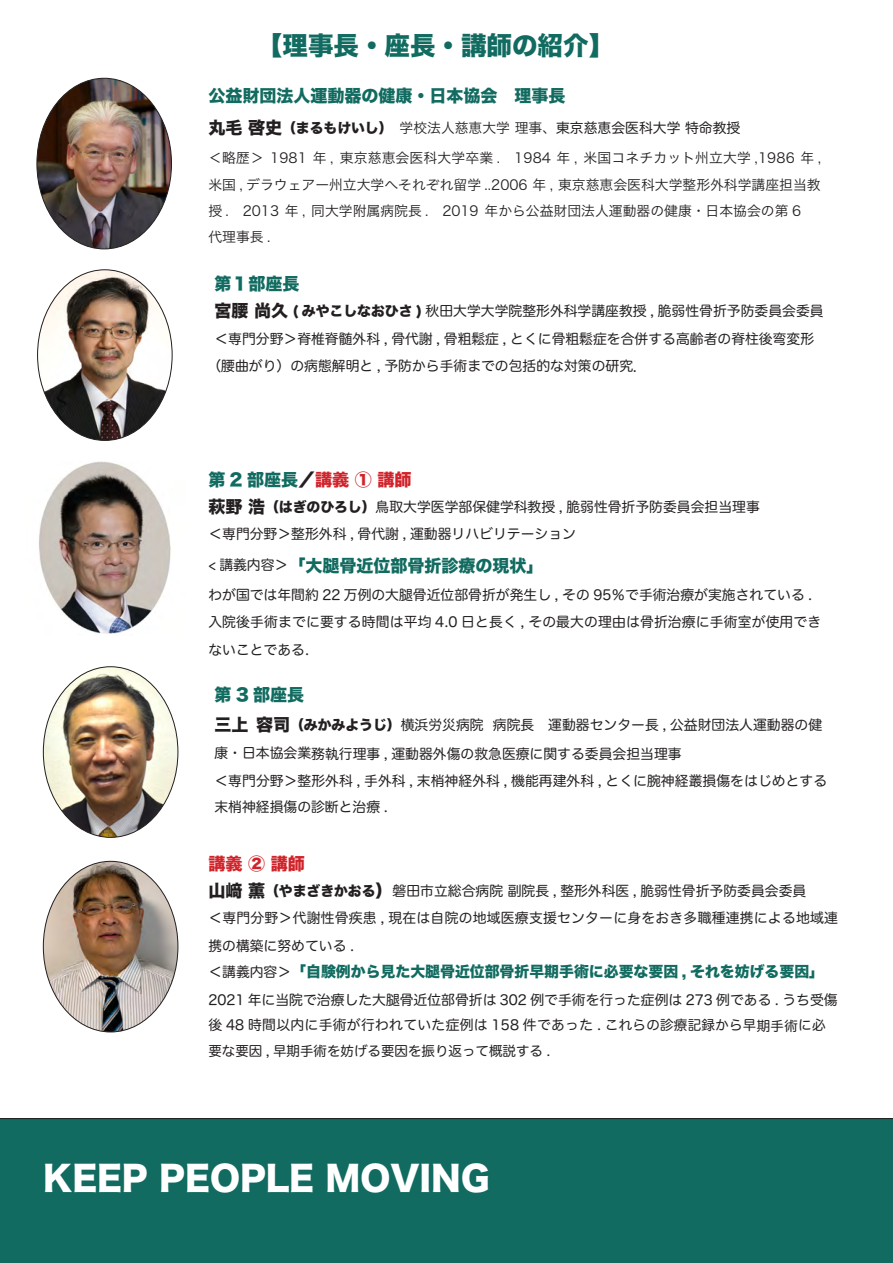
<style>
.page{position:relative;width:893px;height:1263px;background:#fff}
.page>*{position:absolute;margin:0;border:0;box-sizing:border-box;transform-origin:0 0}
.t1{font:34.05px "Hira Kaku Std W8";color:#fff}
.t2{font:25.5px "Hira Kaku Std W8";color:#116b60}
.t3{font:16.95px "Hira Kaku Std W8";color:#116b60}
.t4{font:16.95px "Hira Kaku Std W8";color:#231f20}
.t5{font:16.95px "Hira Kaku Std W8";color:#d1232a}
.t6{font:14.85px "Hira Kaku Std W8";color:#116b60}
.t7{font:13.8px/26.1px "Hira Maru Pro W4";color:#231f20}
.t8{font:13.8px/26.2px "Hira Kaku Pro N W3";color:#231f20}
.t9{font:13.8px "Hira Kaku Std W8";color:#231f20}
.t10{font:13.5px "Hira Maru Pro W4";color:#231f20}
.s1{font-family:"Hira Kaku Std W8"}
.s2{font-family:"Hira Kaku Pro N W3"}
.s3{color:#231f20}
.s4{color:#d1232a}
.s5{font-family:"Hira Kaku Std W8";font-size:16.95px;color:#116b60}
.s6{font-family:"Hira Maru Pro W4"}
.s7{font-family:"Hira Maru Pro W4";font-size:13.8px;color:#231f20}
.s8{font-size:13.5px}
</style>
<div class="page">
<div style="left:0;top:1118px;width:893px;height:145px;background:#116b60"></div>
<img style="left:43px;top:861px;width:135px;height:171px">
<img style="left:43px;top:667px;width:135px;height:170px">
<img style="left:38px;top:270px;width:134px;height:170px">
<img style="left:37px;top:78px;width:134px;height:171px">
<img style="left:39px;top:461px;width:132px;height:175px">
<h2 class="t2" style="left:257px;top:31px;width:359px">【理事長・座長・講師の紹介【</h2>
<p class="t3" style="left:208px;top:86px;width:359px">公益財団法人運動器の健康・日本協会　理事長</p>
<p class="t7" style="left:282px;top:114px;width:460px"><span class="s1">（まるもけいし）　</span><span class="s2">学校法人慈恵大学理事、</span>東京慈恵会医科大学特命教授</p>
<p class="t4" style="left:208px;top:118px;width:75px">丸毛啓史</p>
<p class="t8" style="left:208px;top:144px;width:614px">＜略歴＞ 1981 年 ,<br>米国 , デラウェアー州立大学へそれぞれ留学 ..2006 年 , 東京慈恵会医科大学整形外科学講座担当教授　. 2013 年 , 同大学附属病院長　. 2019 年から公益財団法人運動器の健康・日本協会の第 6<br>代理事長 .</p>
<p class="t3" style="left:214px;top:274px;width:87px">第１部座長</p>
<p class="t7" style="left:292px;top:297px;width:533px"><span class="s1">( みやこしなおひさ )</span> 秋田大学大学院整形外科学講座教授 , 脆弱性骨折予防委員会委員</p>
<p class="t8" style="left:340px;top:144px;width:239px">東京慈恵会医科大学卒業　. 1984 年 ,</p>
<p class="t8" style="left:584px;top:144px;width:239px">米国コネチカット州立大学 ,1986 年 ,</p>
<p class="t4" style="left:214px;top:302px;width:75px">宮腰尚久</p>
<p class="t7" style="left:207px;top:324px;width:608px;line-height:27.5px;text-indent:7px">＜専門分野＞脊椎脊髄外科 , 骨代謝 , 骨粗鬆症 , とくに骨粗鬆症を合併する高齢者の脊柱後弯変形（腰曲がり）の病態解明と , 予防から手術までの包括的な対策の研究．</p>
<p class="t3" style="left:208px;top:471px;width:205px">第 2 部座長<span class="s3">／</span><span class="s4">講義 ① 講師</span></p>
<p class="t7" style="left:265px;top:493px;width:496px"><span class="s1">（はぎのひろし）</span>鳥取大学医学部保健学科教授 , 脆弱性骨折予防委員会担当理事</p>
<p class="t4" style="left:208px;top:497px;width:58px">萩野浩</p>
<p class="t7" style="left:208px;top:520px;width:369px">＜専門分野＞整形外科 , 骨代謝 , 運動器リハビリテーション</p>
<p class="t3" style="left:305px;top:556px;width:240px">大腿骨近位部骨折診療の現状「</p>
<p class="t7" style="left:208px;top:549px;width:606px;line-height:29.7px">&lt; 講義内容＞<span class="s5">「<br></span>わが国では年間約 22 万例の大腿骨近位部骨折が発生し , その 95％で手術治療が実施されている .</p>
<p class="t7" style="left:208px;top:608px;width:614px;line-height:27.3px">入院後手術までに要する時間は平均 4.0 日と長く , その最大の理由は骨折治療に手術室が使用できないことである.</p>
<p class="t3" style="left:214px;top:685px;width:91px">第 3 部座長</p>
<p class="t7" style="left:493px;top:710px;width:331px">病院長　運動器センター長 , 公益財団法人運動器の健</p>
<p class="t4" style="left:214px;top:715px;width:77px">三上容司</p>
<p class="t7" style="left:214px;top:740px;width:614px">康・日本協会業務執行理事 , 運動器外傷の救急医療に関する委員会担当理事<br>＜専門分野＞整形外科 , 手外科 , 末梢神経外科 , 機能再建外科 , とくに腕神経叢損傷をはじめとする末梢神経損傷の診断と治療 .</p>
<p class="t9" style="left:290px;top:717px;width:195px">（みかみようじ）<span class="s6">横浜労災病院</span></p>
<p class="t5" style="left:208px;top:854px;width:98px">講義 ② 講師</p>
<p class="t4" style="left:376px;top:881px;width:19px">）</p>
<p class="t4" style="left:208px;top:881px;width:58px">山﨑薫</p>
<p class="t7" style="left:208px;top:903px;width:631px;line-height:27.9px">＜専門分野＞代謝性骨疾患 , 現在は自院の地域医療支援センターに身をおき多職種連携による地域連携の構築に努めている .</p>
<p class="t6" style="left:208px;top:963px;width:617px"><span class="s7">＜講義内容＞</span>「自験例から見た大腿骨近位部骨折早期手術に必要な要因 , それを妨げる要因「</p>
<p class="t7" style="left:208px;top:986px;width:631px;line-height:25px">2021 年に当院で治療した大腿骨近位部骨折は 302 例で手術を行った症例は 273 例である . うち受傷後 48 時間以内に手術が行われていた症例は 158 件であった . <span class="s8">これらの診療記録から早期手術に必</span></p>
<p class="t10" style="left:208px;top:1039px;width:344px">要な要因 , 早期手術を妨げる要因を振り返って概説する .</p>
<p class="t9" style="left:265px;top:883px;width:112px">（やまざきかおる</p>
<p class="t7" style="left:393px;top:877px;width:415px">磐田市立総合病院副院長 , 整形外科医 , 脆弱性骨折予防委員会委員</p>
<h1 class="t1" style="left:43px;top:1159px;width:448px">KEEP PEOPLE MOVING</h1>
</div>
